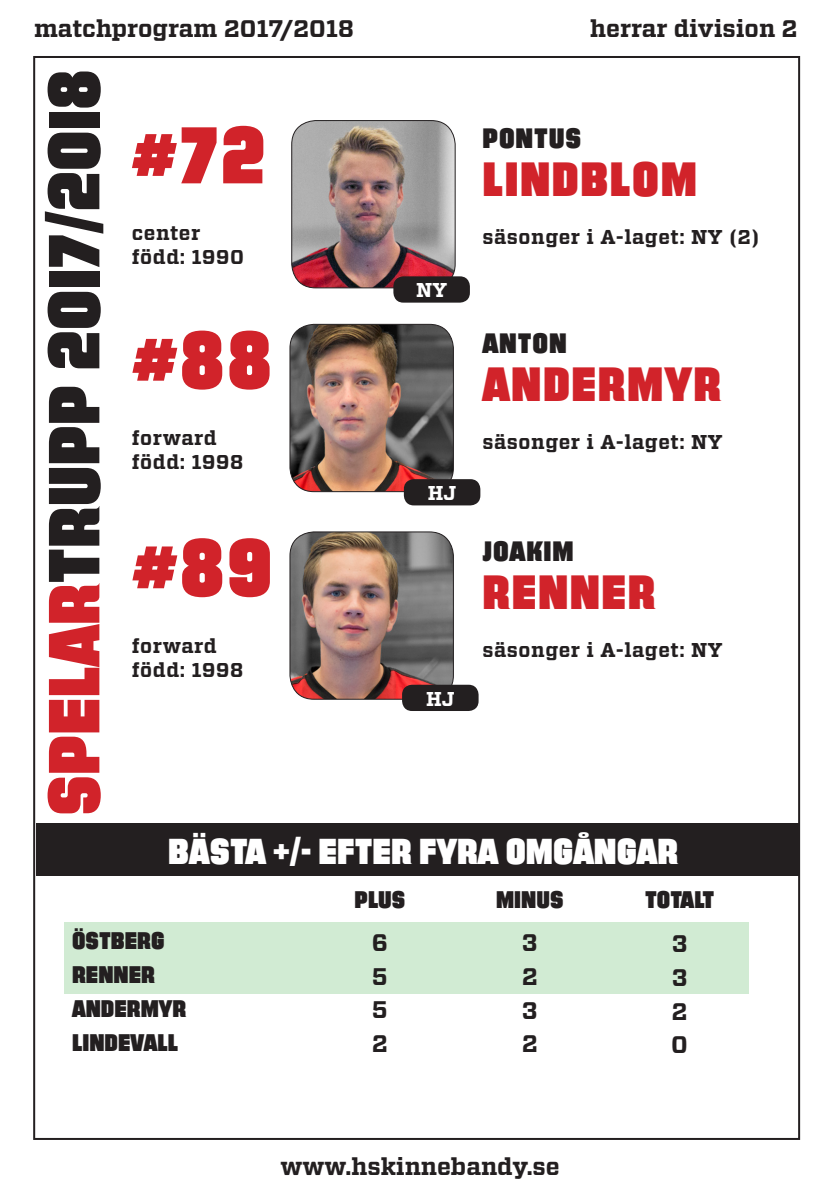
<style>
.page{position:relative;width:840px;height:1191px;background:#fff}
.page>*{position:absolute;margin:0;border:0;box-sizing:border-box;transform-origin:0 0}
.t1{font:80px "Filmotype Gem";color:#d1232a}
.t2{font:72px "Filmotype Gem";color:#231f20}
.t3{font:48px "Filmotype Gem";letter-spacing:.03em;color:#d1232a}
.t4{font:36px "Filmotype Gem";color:#fff}
.t5{font:28px "Filmotype Gem";letter-spacing:.03em;color:#231f20}
.t6{font:700 24px/33.6px "Vitesse";color:#231f20;text-align:justify}
.t7{font:24px/34px "Filmotype Gem";color:#231f20}
.t8{font:700 20px "Vitesse";letter-spacing:.03em;color:#231f20}
.t9{font:700 20px "Vitesse";color:#fff}
.s1{color:#d1232a}
</style>
<div class="page">
<div style="left:65px;top:922px;width:683px;height:72px;background:#d1ebd3"></div>
<img style="left:291px;top:121px;width:164px;height:167px">
<div style="left:291px;top:120px;width:164px;height:168px;border:1px solid #231f20;border-radius:24px"></div>
<div style="left:393px;top:276px;width:76px;height:27px;background:#231f20;border-radius:10px"></div>
<img style="left:290px;top:324px;width:163px;height:167px">
<div style="left:289px;top:324px;width:164px;height:168px;border:1px solid #231f20;border-radius:24px"></div>
<div style="left:403px;top:479px;width:77px;height:26px;background:#231f20;border-radius:10px"></div>
<img style="left:290px;top:532px;width:163px;height:167px">
<div style="left:289px;top:531px;width:164px;height:168px;border:1px solid #231f20;border-radius:24px"></div>
<div style="left:402px;top:684px;width:76px;height:27px;background:#231f20;border-radius:10px"></div>
<div style="left:36px;top:823px;width:763px;height:53px;background:#231f20"></div>
<p class="t6" style="left:34px;top:12px;width:321px">matchprogram 2017/2018</p>
<p class="t6" style="left:590px;top:12px;width:209px">herrar division 2</p>
<h2 class="t2" style="left:32px;top:815px;width:747px;rotate:-90deg"><span class="s1">SPELAR</span>TRUPP 2017/2018</h2>
<h1 class="t1" style="left:132px;top:108px;width:135px">#72</h1>
<h3 class="t5" style="left:482px;top:122px;width:100px">PONTUS</h3>
<h3 class="t3" style="left:482px;top:151px;width:216px">LINDBLOM</h3>
<p class="t8" style="left:132px;top:220px;width:70px">center</p>
<p class="t8" style="left:482px;top:224px;width:278px">säsonger i A-laget: NY (2)</p>
<p class="t8" style="left:132px;top:244px;width:113px">född: 1990</p>
<p class="t9" style="left:416px;top:277px;width:32px">NY</p>
<h1 class="t1" style="left:132px;top:313px;width:141px">#88</h1>
<h3 class="t5" style="left:482px;top:327px;width:86px">ANTON</h3>
<h3 class="t3" style="left:482px;top:356px;width:240px">ANDERMYR</h3>
<p class="t8" style="left:132px;top:424px;width:86px">forward</p>
<p class="t8" style="left:482px;top:428px;width:241px">säsonger i A-laget: NY</p>
<p class="t8" style="left:132px;top:448px;width:113px">född: 1998</p>
<h1 class="t1" style="left:132px;top:520px;width:141px">#89</h1>
<p class="t9" style="left:427px;top:480px;width:30px">HJ</p>
<h3 class="t5" style="left:482px;top:534px;width:92px">JOAKIM</h3>
<h3 class="t3" style="left:482px;top:563px;width:175px">RENNER</h3>
<p class="t8" style="left:132px;top:632px;width:86px">forward</p>
<p class="t8" style="left:482px;top:636px;width:241px">säsonger i A-laget: NY</p>
<p class="t8" style="left:132px;top:656px;width:113px">född: 1998</p>
<p class="t9" style="left:426px;top:685px;width:30px">HJ</p>
<h3 class="t4" style="left:168px;top:830px;width:511px">BÄSTA +/- EFTER FYRA OMGÅNGAR</h3>
<p class="t7" style="left:354px;top:882px;width:52px">PLUS</p>
<p class="t7" style="left:496px;top:882px;width:69px">MINUS</p>
<p class="t7" style="left:644px;top:882px;width:71px">TOTALT</p>
<p class="t7" style="left:72px;top:923px;width:116px">ÖSTBERG<br>RENNER<br>ANDERMYR<br>LINDEVALL</p>
<p class="t6" style="left:371px;top:926px;width:18px">6<br>5<br>5<br>2</p>
<p class="t6" style="left:521px;top:926px;width:18px">3<br>2<br>3<br>2</p>
<p class="t6" style="left:671px;top:927px;width:18px">3<br>3<br>2<br>0</p>
<p class="t6" style="left:280px;top:1150px;width:280px">www.hskinnebandy.se</p>
</div>
